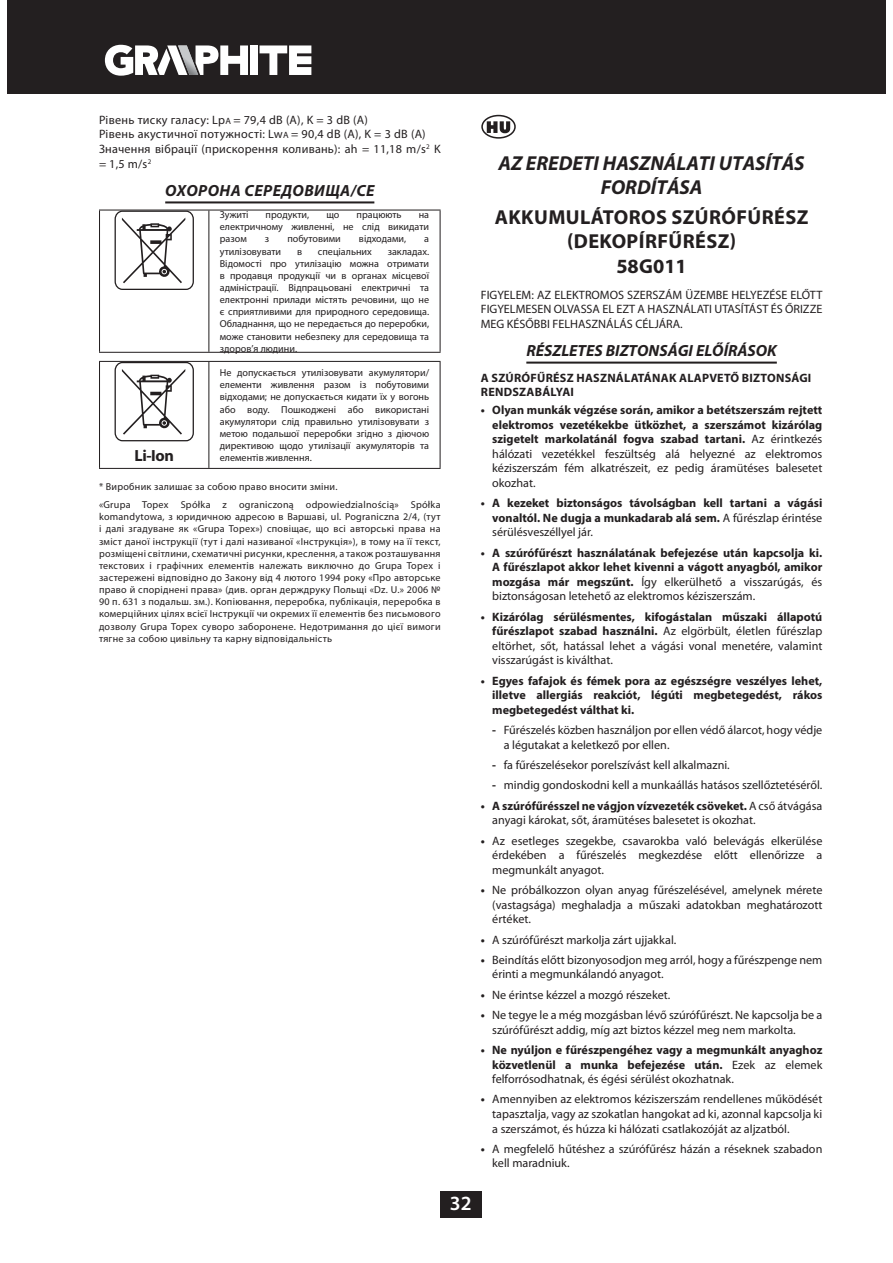
<style>
.page{position:relative;width:893px;height:1263px;background:#fff}
.page>*{position:absolute;margin:0;border:0;box-sizing:border-box;transform-origin:0 0}
.t1{font:700 20.25px/24.3px "Myriad Pro";letter-spacing:.02em;color:#231f20;text-align:center}
.t2{font:italic 700 20.25px/24.3px "Myriad Pro";color:#231f20;text-align:center}
.t3{font:600 20.25px "Myriad Pro";color:#fff}
.t4{font:italic 700 16.2px "Myriad Pro";color:#231f20}
.t5{font:italic 700 16.2px "Myriad Pro";letter-spacing:.025em;color:#231f20}
.t6{font:700 16.2px "Myriad Pro";color:#231f20}
.t7{font:12.15px/14.5px "Myriad Pro";color:#231f20;text-align:justify}
.t8{font:700 12.15px/14.5px "Myriad Pro";color:#231f20;text-align:justify}
.t9{font:12.15px/14.5px "Myriad Pro";letter-spacing:.02em;color:#231f20}
.t10{font:700 12.15px/14.5px "Myriad Pro";letter-spacing:.02em;color:#231f20}
.t11{font:10.05px/12.1px "Myriad Pro";color:#231f20;text-align:justify}
.t12{font:10.05px/17.9px "Myriad Pro";letter-spacing:.025em;color:#231f20}
.s1{font-size:9.15px}
.s2{font-weight:400}
.s3{font-weight:700}
</style>
<div class="page">
<div style="left:440px;top:1191px;width:41px;height:26px;background:#231f20"></div>
<div style="left:7px;top:0;width:878px;height:93px;background:#231f20"></div>
<svg style="left:104px;top:44px;width:208px;height:32px"></svg>
<hr style="left:165px;top:201px;width:209px;height:2px;background:#231f20">
<hr style="left:99px;top:210px;width:342px;height:1px;background:#231f20">
<hr style="left:99px;top:352px;width:342px;height:1px;background:#231f20">
<hr style="left:99px;top:211px;width:1px;height:141px;background:#231f20">
<hr style="left:208px;top:211px;width:1px;height:141px;background:#231f20">
<hr style="left:440px;top:211px;width:1px;height:141px;background:#231f20">
<div style="left:115px;top:211px;width:79px;height:79px;border:1px solid #231f20;border-radius:8px"></div>
<svg style="left:122px;top:218px;width:63px;height:65px"></svg>
<hr style="left:99px;top:361px;width:342px;height:1px;background:#231f20">
<hr style="left:99px;top:468px;width:342px;height:1px;background:#231f20">
<hr style="left:99px;top:362px;width:1px;height:106px;background:#231f20">
<hr style="left:208px;top:362px;width:1px;height:106px;background:#231f20">
<hr style="left:440px;top:362px;width:1px;height:106px;background:#231f20">
<div style="left:115px;top:362px;width:79px;height:79px;border:1px solid #231f20;border-radius:8px"></div>
<svg style="left:122px;top:369px;width:63px;height:66px"></svg>
<hr style="left:526px;top:362px;width:251px;height:2px;background:#231f20">
<svg style="left:482px;top:116px;width:33px;height:22px"></svg>
<div style="left:481px;top:115px;width:35px;height:24px;border:2px solid #231f20;border-radius:50%"></div>
<svg style="left:487px;top:121px;width:23px;height:12px"></svg>
<p class="t9" style="left:99px;top:113px;width:343px">Рівень тиску галасу: Lp<span class="s1">A</span> = 79,4 dB (A), K = 3 dB (A)<br>Рівень акустичної потужності: Lw<span class="s1">A</span> = 90,4 dB (A), K = 3 dB (A)<br>Значення вібрації (прискорення коливань): ah = 11,18 m/s<sup>2</sup> K = 1,5 m/s<sup>2</sup></p>
<h2 class="t5" style="left:165px;top:181px;width:211px">ОХОРОНА СЕРЕДОВИЩА/СЕ</h2>
<p class="t11" style="left:220px;top:209px;width:30px">Зужиті</p>
<p class="t11" style="left:266px;top:209px;width:45px">продукти,</p>
<p class="t11" style="left:326px;top:209px;width:15px">що</p>
<p class="t11" style="left:357px;top:209px;width:46px">працюють</p>
<p class="t11" style="left:220px;top:209px;width:211px;text-indent:199px">на електричному живленні, не слід викидати разом</p>
<p class="t11" style="left:265px;top:234px;width:6px">з</p>
<p class="t11" style="left:287px;top:234px;width:55px">побутовими</p>
<p class="t11" style="left:359px;top:234px;width:49px">відходами,</p>
<p class="t11" style="left:424px;top:234px;width:6px">а</p>
<p class="t11" style="left:220px;top:246px;width:63px">утилізовувати</p>
<p class="t11" style="left:297px;top:246px;width:7px">в</p>
<p class="t11" style="left:318px;top:246px;width:55px">спеціальних</p>
<p class="t11" style="left:220px;top:246px;width:211px;text-indent:168px">закладах.<br>Відомості про утилізацію можна отримати в продавця продукції чи в органах місцевої адміністрації. Відпрацьовані електричні та електронні прилади містять речовини, що не є сприятливими для природного середовища.<br>Обладнання, що не передається до переробки, може становити небезпеку для середовища та здоров’я людини.</p>
<p class="t11" style="left:220px;top:367px;width:211px">Не допускається утилізовувати акумулятори/ елементи живлення разом із побутовими відходами; не допускається кидати їх у вогонь або воду. Пошкоджені або використані акумулятори слід правильно утилізовувати з метою подальшої переробки згідно з діючою директивою щодо утилізації акумуляторів та елементів живлення.</p>
<p class="t12" style="left:99px;top:479px;width:343px">* Виробник залишає за собою право вносити зміни.<br>«Grupa Topex Spółka z ograniczoną odpowiedzialnością» Spółka</p>
<p class="t11" style="left:99px;top:511px;width:343px">komandytowa, з юридичною адресою в Варшаві, ul. Pograniczna 2/4, (тут і далі згадуване як «Grupa Topex») сповіщає, що всі авторські права на зміст даної інструкції (тут і далі називаної «Інструкція»), в тому на її текст, розміщені світлини, схематичні рисунки, креслення, а також розташування текстових і графічних елементів належать виключно до Grupa Topex і застережені відповідно до Закону від 4 лютого 1994 року «Про авторське право й споріднені права» (див. орган держдруку Польщі «Dz. U.» 2006 № 90 п. 631 з подальш. зм.). Копіювання, переробка, публікація, переробка в комерційних цілях всієї Інструкції чи окремих її елементів без письмового дозволу Grupa Topex суворо заборонене. Недотримання до цієї вимоги тягне за собою цивільну та карну відповідальність</p>
<h2 class="t6" style="left:135px;top:449px;width:41px">Li-Ion</h2>
<h1 class="t2" style="left:498px;top:151px;width:308px">AZ EREDETI HASZNÁLATI UTASÍTÁS<br>FORDÍTÁSA</h1>
<h1 class="t1" style="left:495px;top:206px;width:315px">AKKUMULÁTOROS SZÚRÓFÚRÉSZ (DEKOPÍRFŰRÉSZ)<br>58G011</h1>
<p class="t7" style="left:481px;top:288px;width:343px">FIGYELEM: AZ ELEKTROMOS SZERSZÁM ÜZEMBE HELYEZÉSE ELŐTT FIGYELMESEN OLVASSA EL EZT A HASZNÁLATI UTASÍTÁST ÉS ŐRIZZE MEG KÉSŐBBI FELHASZNÁLÁS CÉLJÁRA.</p>
<h2 class="t4" style="left:526px;top:341px;width:252px">RÉSZLETES BIZTONSÁGI ELŐÍRÁSOK</h2>
<p class="t10" style="left:481px;top:371px;width:332px">A SZÚRÓFŰRÉSZ HASZNÁLATÁNAK ALAPVETŐ BIZTONSÁGI<br>RENDSZABÁLYAI</p>
<p class="t8" style="left:492px;top:403px;width:332px;text-indent:-11px">• Olyan munkák végzése során, amikor a betétszerszám rejtett elektromos vezetékekbe ütközhet, a szerszámot kizárólag szigetelt markolatánál fogva szabad tartani. <span class="s2">Az érintkezés hálózati vezetékkel feszültség alá helyezné az elektromos kéziszerszám fém alkatrészeit, ez pedig áramütéses balesetet okozhat.</span></p>
<p class="t8" style="left:492px;top:497px;width:332px;text-indent:-11px">• A kezeket biztonságos távolságban kell tartani a vágási vonaltól. Ne dugja a munkadarab alá sem. <span class="s2">A fűrészlap érintése sérülésveszéllyel jár.</span></p>
<p class="t8" style="left:492px;top:546px;width:332px;text-indent:-11px">• A szúrófűrészt használatának befejezése után kapcsolja ki.<br>A fűrészlapot akkor lehet kivenni a vágott anyagból, amikor mozgása már megszűnt. <span class="s2">Így elkerülhető a visszarúgás, és biztonságosan letehető az elektromos kéziszerszám.</span></p>
<p class="t7" style="left:492px;top:610px;width:332px;text-indent:-11px"><span class="s3">• Kizárólag sérülésmentes, kifogástalan műszaki állapotú fűrészlapot szabad használni.</span> Az elgörbült, életlen fűrészlap eltörhet, sőt, hatással lehet a vágási vonal menetére, valamint visszarúgást is kiválthat.</p>
<p class="t8" style="left:492px;top:674px;width:332px;text-indent:-11px">• Egyes fafajok és fémek pora az egészségre veszélyes lehet, illetve allergiás reakciót, légúti megbetegedést, rákos megbetegedést válthat ki.</p>
<p class="t7" style="left:504px;top:724px;width:320px;text-indent:-11px"><span class="s3">-</span> Fűrészelés közben használjon por ellen védő álarcot, hogy védje a légutakat a keletkező por ellen.</p>
<p class="t7" style="left:492px;top:759px;width:239px"><span class="s3">-</span> fa fűrészelésekor porelszívást kell alkalmazni.</p>
<p class="t7" style="left:492px;top:779px;width:332px"><span class="s3">-</span> mindig gondoskodni kell a munkaállás hatásos szellőztetéséről.</p>
<p class="t7" style="left:492px;top:799px;width:332px;text-indent:-11px"><span class="s3">• A szúrófűrésszel ne vágjon vízvezeték csöveket.</span> A cső átvágása anyagi károkat, sőt, áramütéses balesetet is okozhat.</p>
<p class="t7" style="left:492px;top:834px;width:332px;text-indent:-11px"><span class="s3">•</span> Az esetleges szegekbe, csavarokba való belevágás elkerülése érdekében a fűrészelés megkezdése előtt ellenőrizze a megmunkált anyagot.</p>
<p class="t7" style="left:492px;top:884px;width:332px;text-indent:-11px"><span class="s3">•</span> Ne próbálkozzon olyan anyag fűrészelésével, amelynek mérete (vastagsága) meghaladja a műszaki adatokban meghatározott értéket.</p>
<p class="t7" style="left:481px;top:933px;width:197px"><span class="s3">•</span> A szúrófűrészt markolja zárt ujjakkal.</p>
<p class="t7" style="left:492px;top:953px;width:332px;text-indent:-11px"><span class="s3">•</span> Beindítás előtt bizonyosodjon meg arról, hogy a fűrészpenge nem érinti a megmunkálandó anyagot.</p>
<p class="t7" style="left:481px;top:988px;width:191px"><span class="s3">•</span> Ne érintse kézzel a mozgó részeket.</p>
<p class="t7" style="left:492px;top:1008px;width:332px;text-indent:-11px"><span class="s3">•</span> Ne tegye le a még mozgásban lévő szúrófűrészt. Ne kapcsolja be a szúrófűrészt addig, míg azt biztos kézzel meg nem markolta.</p>
<p class="t8" style="left:492px;top:1043px;width:332px;text-indent:-11px">• Ne nyúljon e fűrészpengéhez vagy a megmunkált anyaghoz közvetlenül a munka befejezése után. <span class="s2">Ezek az elemek felforrósodhatnak, és égési sérülést okozhatnak.</span></p>
<p class="t7" style="left:492px;top:1093px;width:332px;text-indent:-11px"><span class="s3">•</span> Amennyiben az elektromos kéziszerszám rendellenes működését tapasztalja, vagy az szokatlan hangokat ad ki, azonnal kapcsolja ki a szerszámot, és húzza ki hálózati csatlakozóját az aljzatból.</p>
<p class="t7" style="left:492px;top:1142px;width:332px;text-indent:-11px"><span class="s3">•</span> A megfelelő hűtéshez a szúrófűrész házán a réseknek szabadon kell maradniuk.</p>
<h1 class="t3" style="left:450px;top:1196px;width:23px">32</h1>
</div>
